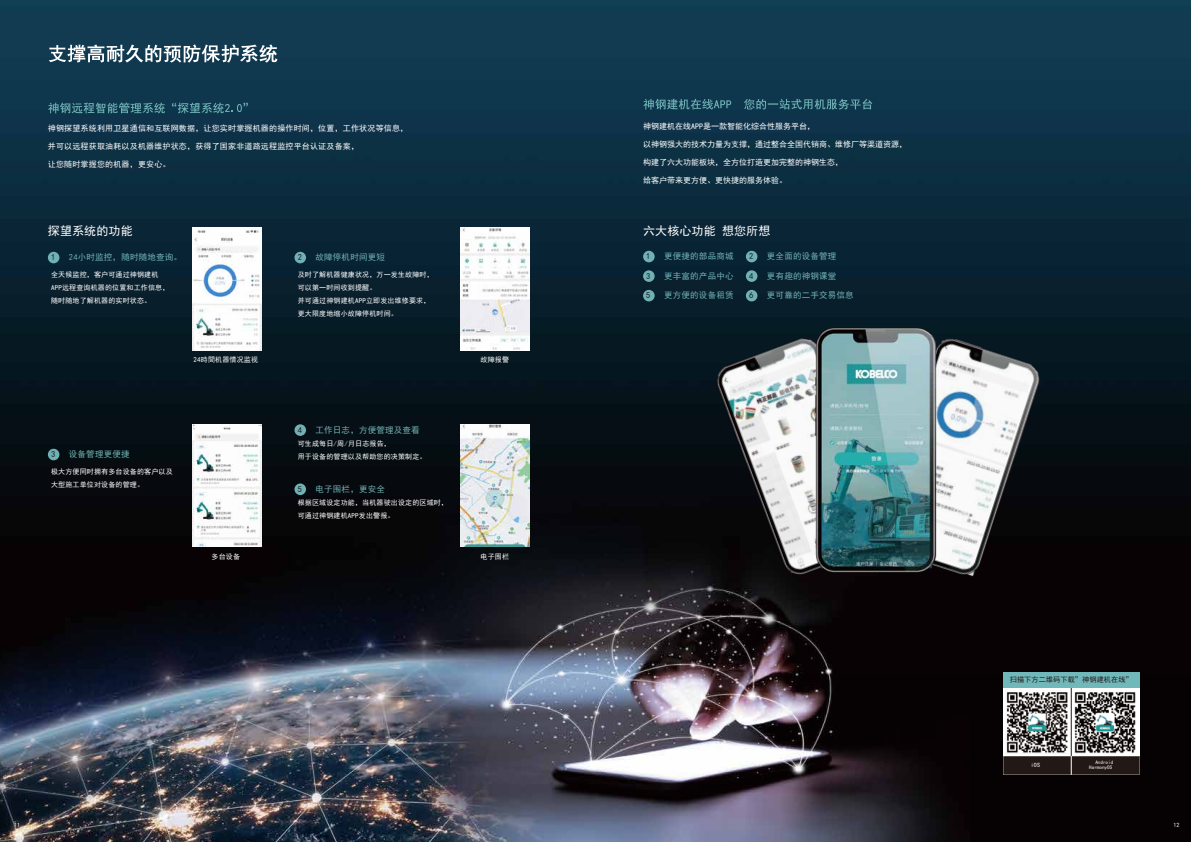
<style>
.page{position:relative;width:1191px;height:842px;background:#fff}
.page>*{position:absolute;margin:0;border:0;box-sizing:border-box;transform-origin:0 0}
.t1{font:12px "Sim Hei";letter-spacing:.01em;color:#fff}
.t2{font:8.5px "Sim Hei";letter-spacing:.025em;color:#6fb1b4}
.t3{font:8.5px "Sim Hei";color:#221815}
.t4{font:8px "Sim Hei";color:#fff}
.t5{font:8px "Sim Hei";letter-spacing:.025em;color:#fff}
.t6{font:7.2px "Sim Hei";letter-spacing:.01em;color:#221815}
.t7{font:7px/13px "Sim Hei";letter-spacing:.025em;color:#fff}
.t8{font:6.1px "Sim Hei";color:#fff}
.t9{font:6px "Sim Hei";color:#fff}
.t10{font:5.1px/5.8px "Sim Hei";color:#fff;text-align:right}
</style>
<div class="page">
<img style="left:0;top:0;width:1191px;height:842px">
<img style="left:862px;top:327px;width:193px;height:262px">
<img style="left:702px;top:325px;width:201px;height:263px">
<img style="left:806px;top:321px;width:140px;height:258px">
<img style="left:193px;top:424px;width:69px;height:123px">
<img style="left:460px;top:424px;width:69px;height:123px">
<img style="left:193px;top:228px;width:69px;height:122px">
<img style="left:460px;top:228px;width:69px;height:122px">
<svg style="left:48px;top:102px;width:117px;height:11px"></svg>
<svg style="left:172px;top:103px;width:76px;height:10px"></svg>
<div style="left:48px;top:252px;width:11px;height:11px;background:#6fb1b4;border-radius:50%"></div>
<div style="left:48px;top:449px;width:11px;height:11px;background:#6fb1b4;border-radius:50%"></div>
<div style="left:294px;top:424px;width:12px;height:12px;background:#6fb1b4;border-radius:50%"></div>
<div style="left:294px;top:252px;width:12px;height:11px;background:#6fb1b4;border-radius:50%"></div>
<div style="left:294px;top:483px;width:12px;height:12px;background:#6fb1b4;border-radius:50%"></div>
<svg style="left:49px;top:44px;width:228px;height:19px"></svg>
<div style="left:643px;top:251px;width:11px;height:11px;background:#6fb1b4;border-radius:50%"></div>
<div style="left:746px;top:251px;width:11px;height:11px;background:#6fb1b4;border-radius:50%"></div>
<div style="left:643px;top:270px;width:11px;height:12px;background:#6fb1b4;border-radius:50%"></div>
<div style="left:746px;top:270px;width:11px;height:12px;background:#6fb1b4;border-radius:50%"></div>
<div style="left:643px;top:290px;width:11px;height:11px;background:#6fb1b4;border-radius:50%"></div>
<div style="left:746px;top:290px;width:11px;height:11px;background:#6fb1b4;border-radius:50%"></div>
<svg style="left:643px;top:99px;width:88px;height:11px"></svg>
<svg style="left:744px;top:99px;width:128px;height:11px"></svg>
<div style="left:1003px;top:688px;width:136px;height:68px;background:#fff"></div>
<img style="left:1006px;top:692px;width:62px;height:61px">
<img style="left:1074px;top:692px;width:62px;height:61px">
<svg style="left:1003px;top:756px;width:136px;height:19px"></svg>
<hr style="left:1071px;top:688px;width:1px;height:68px;background:#221815">
<div style="left:1003px;top:672px;width:136px;height:16px;background:#71b8bb"></div>
<p class="t5" style="left:48px;top:124px;width:362px">神钢探望系统利用卫星通信和互联网数据，让您实时掌握机器的操作时间，位置，工作状况等信息，</p>
<p class="t5" style="left:48px;top:142px;width:313px">并可以远程获取油耗以及机器维护状态，获得了国家非道路远程监控平台认证及备案，</p>
<p class="t5" style="left:48px;top:160px;width:124px">让您随时掌握您的机器，更安心。</p>
<p class="t1" style="left:48px;top:225px;width:86px">探望系统的功能</p>
<p class="t3" style="left:51px;top:253px;width:6px">1</p>
<p class="t2" style="left:69px;top:253px;width:115px">24小时监控，随时随地查询。</p>
<p class="t7" style="left:51px;top:268px;width:120px">全天候监控，客户可通过神钢建机<br>APP远程查询机器的位置和工作信息，随时随地了解机器的实时状态。</p>
<p class="t7" style="left:193px;top:353px;width:66px">24時間机器情况监视</p>
<p class="t3" style="left:298px;top:253px;width:6px">2</p>
<p class="t2" style="left:315px;top:253px;width:71px">故障停机时间更短</p>
<p class="t7" style="left:298px;top:268px;width:138px">及时了解机器健康状况，万一发生故障时，可以第一时间收到提醒。<br>并可通过神钢建机APP立即发出维修要求，更大限度地缩小故障停机时间。</p>
<p class="t7" style="left:480px;top:353px;width:30px">故障报警</p>
<p class="t3" style="left:51px;top:450px;width:6px">3</p>
<p class="t2" style="left:69px;top:450px;width:62px">设备管理更便捷</p>
<p class="t7" style="left:51px;top:465px;width:123px">极大方便同时拥有多台设备的客户以及大型施工单位对设备的管理。</p>
<p class="t3" style="left:298px;top:425px;width:6px">4</p>
<p class="t2" style="left:315px;top:425px;width:106px">工作日志，方便管理及查看</p>
<p class="t7" style="left:298px;top:437px;width:130px">可生成每日/周/月日志报告，<br>用于设备的管理以及帮助您的决策制定。</p>
<p class="t3" style="left:298px;top:485px;width:6px">5</p>
<p class="t2" style="left:315px;top:485px;width:71px">电子围栏，更安全</p>
<p class="t7" style="left:298px;top:496px;width:152px">根据区域设定功能，当机器驶出设定的区域时，可通过神钢建机APP发出警报。</p>
<p class="t7" style="left:211px;top:550px;width:30px">多台设备</p>
<p class="t7" style="left:480px;top:550px;width:30px">电子围栏</p>
<p class="t4" style="left:643px;top:122px;width:173px">神钢建机在线APP是一款智能化综合性服务平台，</p>
<p class="t4" style="left:643px;top:140px;width:265px">以神钢强大的技术力量为支撑，通过整合全国代销商、维修厂等渠道资源，</p>
<p class="t4" style="left:643px;top:158px;width:201px">构建了六大功能板块，全方位打造更加完整的神钢生态，</p>
<p class="t4" style="left:643px;top:176px;width:145px">给客户带来更方便、更快捷的服务体验。</p>
<p class="t1" style="left:643px;top:225px;width:129px">六大核心功能 想您所想</p>
<p class="t3" style="left:646px;top:252px;width:6px">1</p>
<p class="t2" style="left:664px;top:252px;width:71px">更便捷的部品商城</p>
<p class="t3" style="left:749px;top:252px;width:6px">2</p>
<p class="t2" style="left:767px;top:252px;width:71px">更全面的设备管理</p>
<p class="t3" style="left:646px;top:272px;width:6px">3</p>
<p class="t2" style="left:664px;top:272px;width:71px">更丰富的产品中心</p>
<p class="t3" style="left:749px;top:272px;width:6px">4</p>
<p class="t2" style="left:767px;top:272px;width:71px">更有趣的神钢课堂</p>
<p class="t3" style="left:646px;top:291px;width:6px">5</p>
<p class="t2" style="left:664px;top:291px;width:71px">更方便的设备租赁</p>
<p class="t3" style="left:749px;top:291px;width:6px">6</p>
<p class="t2" style="left:767px;top:291px;width:88px">更可靠的二手交易信息</p>
<p class="t6" style="left:1009px;top:676px;width:124px">扫描下方二维码下载”神钢建机在线”</p>
<p class="t8" style="left:1030px;top:762px;width:11px">iOS</p>
<p class="t10" style="left:1089px;top:759px;width:26px">Android<br>HarmonyOS</p>
<p class="t9" style="left:14px;top:822px;width:8px">11</p>
<p class="t9" style="left:1173px;top:822px;width:7px">12</p>
</div>
